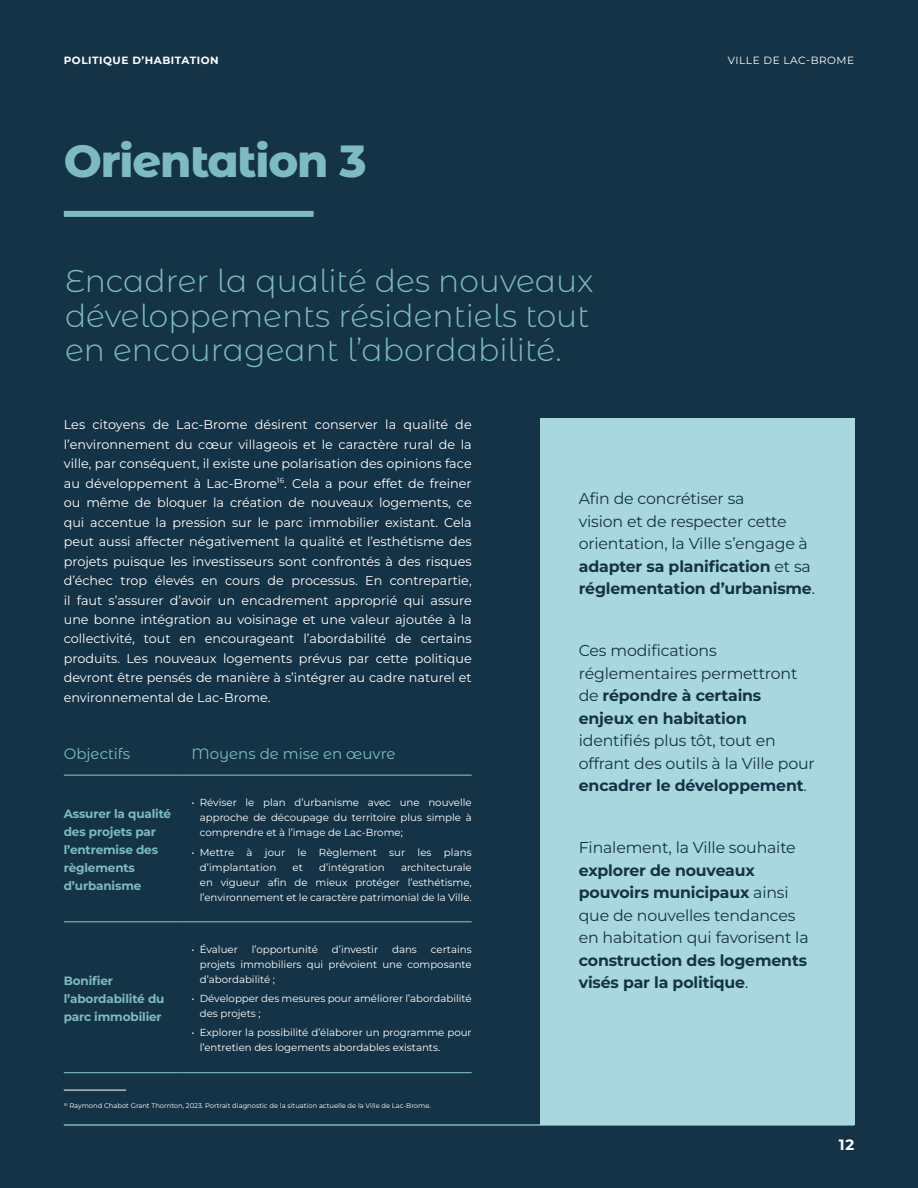
<style>
.page{position:relative;width:918px;height:1188px;background:#153346}
.page>*{position:absolute;margin:0;border:0;box-sizing:border-box;transform-origin:0 0}
.t1{font:800 45px "Montserrat Alternates";letter-spacing:-.025em;color:#7dbbc0}
.t2{font:300 31.5px/34.5px "Montserrat Alternates";color:#7dbbc0}
.t3{font:15.75px/22.5px "Montserrat";letter-spacing:-.01em;color:#153346}
.t4{font:700 15.75px/22.5px "Montserrat";letter-spacing:-.01em;color:#153346}
.t5{font:15px "Montserrat Alternates";color:#7dbbc0}
.t6{font:700 15px "Montserrat";color:#fff}
.t7{font:12.75px/19.5px "Montserrat";color:#fff;text-align:justify}
.t8{font:700 12px/18px "Montserrat";letter-spacing:-.01em;color:#7dbbc0}
.t9{font:700 10.5px "Montserrat";letter-spacing:.05em;color:#fff}
.t10{font:10.5px "Montserrat";letter-spacing:.05em;color:#fff}
.t11{font:10.2px/15px "Montserrat";color:#fff;text-align:justify}
.t12{font:6.75px "Montserrat";color:#fff}
.s1{font-weight:700}
.s2{font-weight:400}
</style>
<div class="page">
<hr style="left:64px;top:1124px;width:790px;height:2px;background:#7dbbc0">
<hr style="left:64px;top:1090px;width:62px;height:1px;background:#fff">
<hr style="left:64px;top:775px;width:119px;height:1px;background:#7dbbc0">
<hr style="left:183px;top:775px;width:289px;height:1px;background:#7dbbc0">
<hr style="left:64px;top:921px;width:119px;height:1px;background:#7dbbc0">
<hr style="left:183px;top:921px;width:289px;height:1px;background:#7dbbc0">
<hr style="left:64px;top:1072px;width:119px;height:1px;background:#7dbbc0">
<hr style="left:183px;top:1072px;width:289px;height:1px;background:#7dbbc0">
<div style="left:64px;top:211px;width:250px;height:6px;background:#7dbbc0"></div>
<div style="left:540px;top:418px;width:314px;height:706px;background:#a9d7de"></div>
<p class="t9" style="left:64px;top:53px;width:156px">POLITIQUE D’HABITATION</p>
<h1 class="t1" style="left:64px;top:128px;width:304px">Orientation 3</h1>
<h2 class="t2" style="left:65px;top:263px;width:530px">Encadrer la qualité des nouveaux développements résidentiels tout en encourageant l’abordabilité.</h2>
<p class="t10" style="left:728px;top:53px;width:128px">VILLE DE LAC-BROME</p>
<p class="t7" style="left:64px;top:414px;width:409px">Les citoyens de Lac-Brome désirent conserver la qualité de l’environnement du cœur villageois et le caractère rural de la ville, par conséquent, il existe une polarisation des opinions face au développement à Lac-Brome<sup>16</sup>. Cela a pour effet de freiner ou même de bloquer la création de nouveaux logements, ce qui accentue la pression sur le parc immobilier existant. Cela peut aussi affecter négativement la qualité et l’esthétisme des projets puisque les investisseurs sont confrontés à des risques d’échec trop élevés en cours de processus. En contrepartie, il faut s’assurer d’avoir un encadrement approprié qui assure une bonne intégration au voisinage et une valeur ajoutée à la collectivité, tout en encourageant l’abordabilité de certains produits. Les nouveaux logements prévus par cette politique devront être pensés de manière à s’intégrer au cadre naturel et environnemental de Lac-Brome.</p>
<p class="t5" style="left:64px;top:743px;width:68px">Objectifs</p>
<p class="t5" style="left:191px;top:743px;width:206px">Moyens de mise en œuvre</p>
<p class="t8" style="left:64px;top:805px;width:109px">Assurer la qualité des projets par l’entremise des règlements d’urbanisme</p>
<p class="t11" style="left:200px;top:795px;width:273px;text-indent:-9px">• Réviser le plan d’urbanisme avec une nouvelle approche de découpage du territoire plus simple à comprendre et à l’image de Lac-Brome;</p>
<p class="t11" style="left:200px;top:844px;width:273px;text-indent:-9px">• Mettre à jour le Règlement sur les plans d’implantation</p>
<p class="t11" style="left:293px;top:859px;width:12px">et</p>
<p class="t11" style="left:319px;top:859px;width:67px">d’intégration</p>
<p class="t11" style="left:200px;top:859px;width:273px;text-indent:201px">architecturale en vigueur afin de mieux protéger l’esthétisme, l’environnement et le caractère patrimonial de la Ville.</p>
<p class="t8" style="left:64px;top:971px;width:102px">Bonifier l’abordabilité du parc immobilier</p>
<p class="t11" style="left:191px;top:942px;width:48px">• Évaluer</p>
<p class="t11" style="left:252px;top:942px;width:68px">l’opportunité</p>
<p class="t11" style="left:332px;top:942px;width:48px">d’investir</p>
<p class="t11" style="left:392px;top:942px;width:26px">dans</p>
<p class="t11" style="left:200px;top:942px;width:273px;text-indent:231px">certains projets immobiliers qui prévoient une composante d’abordabilité ;</p>
<p class="t11" style="left:200px;top:991px;width:273px;text-indent:-9px">• Développer des mesures pour améliorer l’abordabilité des projets ;</p>
<p class="t11" style="left:200px;top:1025px;width:273px;text-indent:-9px">• Explorer la possibilité d’élaborer un programme pour l’entretien des logements abordables existants.</p>
<p class="t12" style="left:64px;top:1102px;width:369px"><sup>16</sup> Raymond Chabot Grant Thornton, 2023. Portrait diagnostic de la situation actuelle de la Ville de Lac-Brome.</p>
<p class="t3" style="left:579px;top:487px;width:238px">Afin de concrétiser sa<br>vision et de respecter cette orientation, la Ville s’engage à <span class="s1">adapter sa planification</span> et sa <span class="s1">réglementation d’urbanisme</span>.</p>
<p class="t3" style="left:579px;top:639px;width:220px">Ces modifications réglementaires permettront de <span class="s1">répondre à certains enjeux en habitation</span></p>
<p class="t3" style="left:579px;top:729px;width:238px">identifiés plus tôt, tout en offrant des outils à la Ville pour <span class="s1">encadrer le développement</span>.</p>
<p class="t3" style="left:579px;top:836px;width:219px">Finalement, la Ville souhaite</p>
<p class="t3" style="left:579px;top:859px;width:231px"><span class="s1">explorer de nouveaux pouvoirs municipaux</span> ainsi que de nouvelles tendances en habitation qui favorisent la</p>
<p class="t4" style="left:579px;top:949px;width:230px">construction des logements visés par la politique<span class="s2">.</span></p>
<p class="t6" style="left:839px;top:1134px;width:17px">12</p>
</div>
